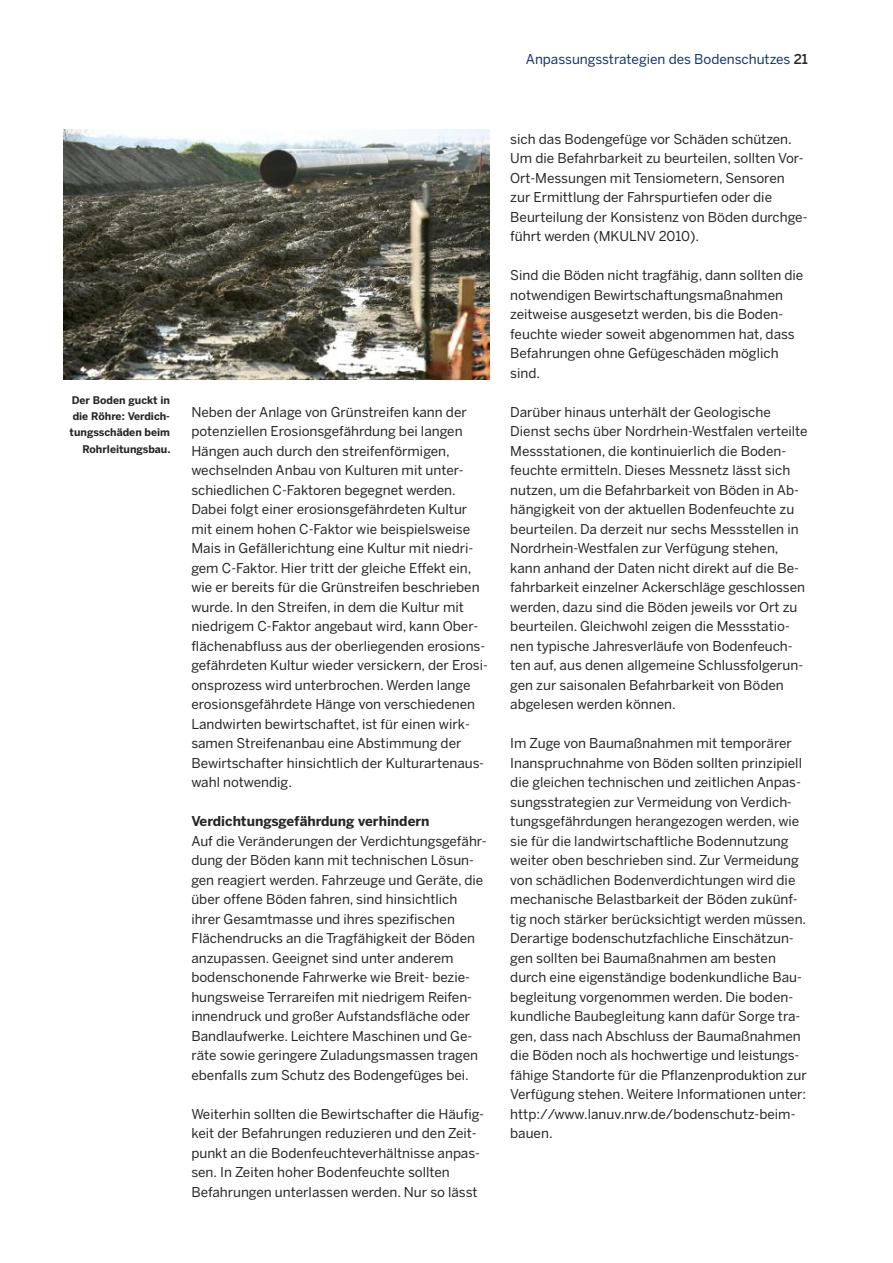
<style>
.page{position:relative;width:893px;height:1263px;background:#fff}
.page>*{position:absolute;margin:0;border:0;box-sizing:border-box;transform-origin:0 0}
.t1{font:13.5px/19.5px "Benton Sans";color:#272627}
.t2{font:13.5px "Benton Sans";color:#143466}
.t3{font:700 13.5px "Benton Sans";color:#272627}
.t4{font:700 10.5px/16.5px "Benton Sans";color:#272627;text-align:right}
.s1{font-weight:500;color:#272627}
</style>
<div class="page">
<img style="left:64px;top:130px;width:425px;height:250px">
<p class="t2" style="left:526px;top:51px;width:284px">Anpassungsstrategien des Bodenschutzes <span class="s1">21</span></p>
<p class="t4" style="left:70px;top:392px;width:102px">Der Boden guckt in die Röhre: Verdich&shy;tungsschäden beim<br>Rohrleitungsbau.</p>
<p class="t1" style="left:191px;top:402px;width:298px">Neben der Anlage von Grünstreifen kann der potenziellen Erosionsgefährdung bei langen Hängen auch durch den streifenförmigen, wechselnden Anbau von Kulturen mit unter&shy;schiedlichen C-Faktoren begegnet werden.<br>Dabei folgt einer erosionsgefährdeten Kultur mit einem hohen C-Faktor wie beispielsweise Mais in Gefällerichtung eine Kultur mit niedri&shy;gem C-Faktor. Hier tritt der gleiche Effekt ein, wie er bereits für die Grünstreifen beschrieben wurde. In den Streifen, in dem die Kultur mit niedrigem C-Faktor angebaut wird, kann Ober&shy;flächenabfluss aus der oberliegenden erosions&shy;gefährdeten Kultur wieder versickern, der Erosi&shy;onsprozess wird unterbrochen. Werden lange erosionsgefährdete Hänge von verschiedenen Landwirten bewirtschaftet, ist für einen wirk&shy;samen Streifenanbau eine Abstimmung der Bewirtschafter hinsichtlich der Kulturartenaus&shy;wahl notwendig.</p>
<p class="t3" style="left:191px;top:813px;width:240px">Verdichtungsgefährdung verhindern</p>
<p class="t1" style="left:191px;top:831px;width:297px">Auf die Veränderungen der Verdichtungsgefähr&shy;dung der Böden kann mit technischen Lösun&shy;gen reagiert werden. Fahrzeuge und Geräte, die über offene Böden fahren, sind hinsichtlich ihrer Gesamtmasse und ihres spezifischen Flächendrucks an die Tragfähigkeit der Böden anzupassen. Geeignet sind unter anderem bodenschonende Fahrwerke wie Breit- bezie&shy;hungsweise Terrareifen mit niedrigem Reifen&shy;innendruck und großer Aufstandsfläche oder Bandlaufwerke. Leichtere Maschinen und Ge&shy;räte sowie geringere Zuladungsmassen tragen ebenfalls zum Schutz des Bodengefüges bei.</p>
<p class="t1" style="left:191px;top:1104px;width:294px">Weiterhin sollten die Bewirtschafter die Häufig&shy;keit der Befahrungen reduzieren und den Zeit&shy;punkt an die Bodenfeuchteverhältnisse anpas&shy;sen. In Zeiten hoher Bodenfeuchte sollten Befahrungen unterlassen werden. Nur so lässt</p>
<p class="t1" style="left:510px;top:129px;width:299px">sich das Bodengefüge vor Schäden schützen.<br>Um die Befahrbarkeit zu beurteilen, sollten Vor-Ort-Messungen mit Tensiometern, Sensoren zur Ermittlung der Fahrspurtiefen oder die Beurteilung der Konsistenz von Böden durchge&shy;führt werden (MKULNV 2010).</p>
<p class="t1" style="left:510px;top:266px;width:295px">Sind die Böden nicht tragfähig, dann sollten die notwendigen Bewirtschaftungsmaßnahmen zeitweise ausgesetzt werden, bis die Boden&shy;feuchte wieder soweit abgenommen hat, dass Befahrungen ohne Gefügeschäden möglich sind.</p>
<p class="t1" style="left:510px;top:402px;width:299px">Darüber hinaus unterhält der Geologische Dienst sechs über Nordrhein-Westfalen verteilte Messstationen, die kontinuierlich die Boden&shy;feuchte ermitteln. Dieses Messnetz lässt sich nutzen, um die Befahrbarkeit von Böden in Ab&shy;hängigkeit von der aktuellen Bodenfeuchte zu beurteilen. Da derzeit nur sechs Messstellen in Nordrhein-Westfalen zur Verfügung stehen, kann anhand der Daten nicht direkt auf die Be&shy;fahrbarkeit einzelner Ackerschläge geschlossen werden, dazu sind die Böden jeweils vor Ort zu beurteilen. Gleichwohl zeigen die Messstatio&shy;nen typische Jahresverläufe von Bodenfeuch&shy;ten auf, aus denen allgemeine Schlussfolgerun&shy;gen zur saisonalen Befahrbarkeit von Böden abgelesen werden können.</p>
<p class="t1" style="left:510px;top:734px;width:298px">Im Zuge von Baumaßnahmen mit temporärer Inanspruchnahme von Böden sollten prinzipiell die gleichen technischen und zeitlichen Anpas&shy;sungsstrategien zur Vermeidung von Verdich&shy;tungsgefährdungen herangezogen werden, wie sie für die landwirtschaftliche Bodennutzung weiter oben beschrieben sind. Zur Vermeidung von schädlichen Bodenverdichtungen wird die mechanische Belastbarkeit der Böden zukünf&shy;tig noch stärker berücksichtigt werden müssen.<br>Derartige bodenschutzfachliche Einschätzun&shy;gen sollten bei Baumaßnahmen am besten durch eine eigenständige bodenkundliche Bau&shy;begleitung vorgenommen werden. Die boden&shy;kundliche Baubegleitung kann dafür Sorge tra&shy;gen, dass nach Abschluss der Baumaßnahmen die Böden noch als hochwertige und leistungs&shy;fähige Standorte für die Pflanzenproduktion zur Verfügung stehen. Weitere Informationen unter: http://www.lanuv.nrw.de/bodenschutz-beim&shy;bauen.</p>
</div>
